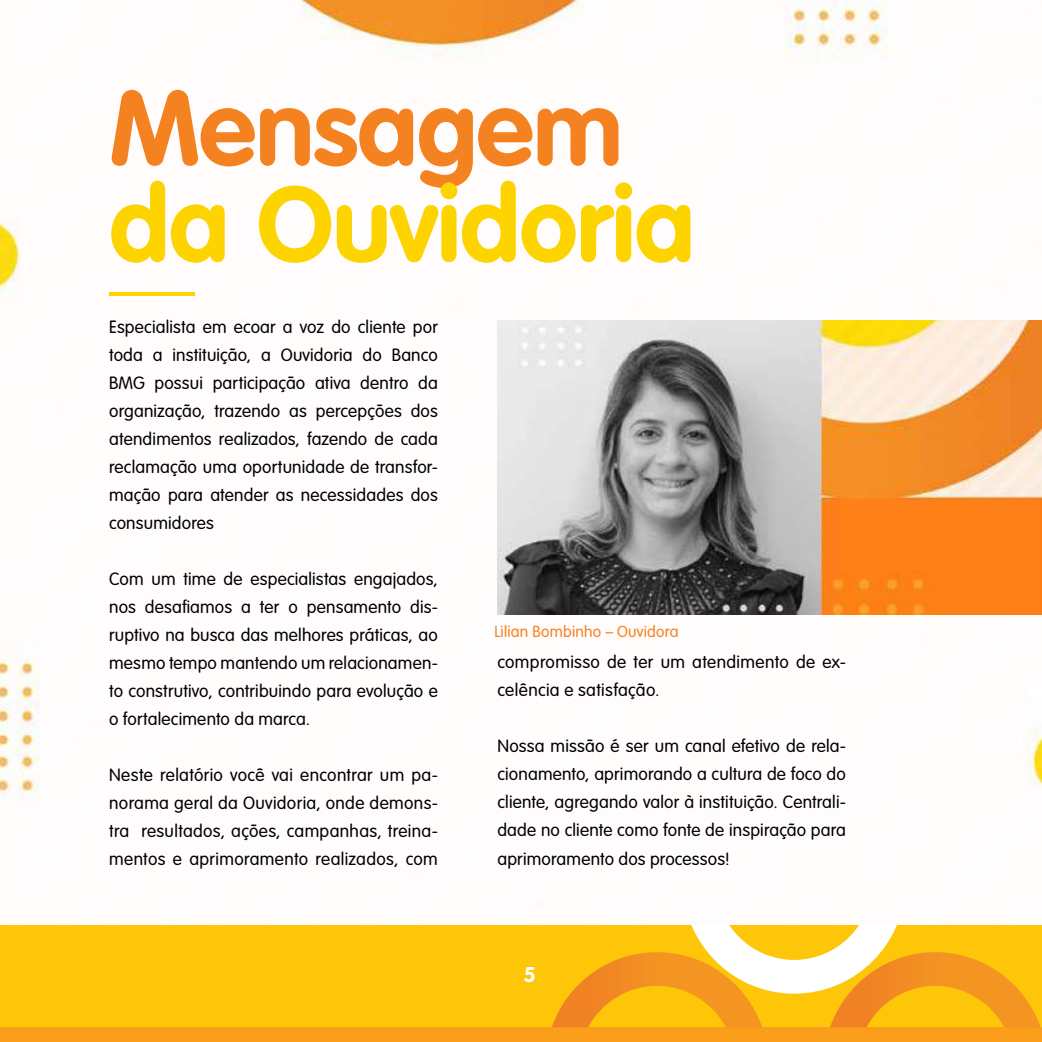
<style>
.page{position:relative;width:1042px;height:1042px;background:#fff}
.page>*{position:absolute;margin:0;border:0;box-sizing:border-box;transform-origin:0 0}
.t1{font:700 105px "VAG Rounded Std";letter-spacing:-.01em;color:#fdd400}
.t2{font:700 105px "VAG Rounded Std";letter-spacing:-.005em;color:#f58221}
.t3{font:700 21px "VAG Rounded Std";color:#fff}
.t4{font:300 17.5px/28px "VAG Rounded Std";letter-spacing:.01em;color:#000;text-align:justify}
.t5{font:300 15.75px "VAG Rounded Std";letter-spacing:.015em;color:#f58221}
</style>
<div class="page">
<div style="left:0;top:997px;width:1042px;height:45px;background:#fa9e1c"></div>
<div style="left:1px;top:924px;width:1041px;height:103px;background:#fdc608"></div>
<svg style="left:552px;top:924px;width:488px;height:103px"></svg>
<img style="left:0;top:0;width:1042px;height:806px">
<hr style="left:109px;top:292px;width:85px;height:3px;background:#fdd400">
<img style="left:497px;top:320px;width:545px;height:294px">
<h1 class="t2" style="left:109px;top:67px;width:515px">Mensagem</h1>
<h1 class="t1" style="left:109px;top:163px;width:587px">da Ouvidoria</h1>
<p class="t4" style="left:109px;top:313px;width:330px">Especialista em ecoar a voz do cliente por toda a instituição, a Ouvidoria do Banco BMG possui participação ativa dentro da organização, trazendo as percepções dos atendimentos realizados, fazendo de cada reclamação uma oportunidade de transfor&shy;mação para atender as necessidades dos consumidores</p>
<p class="t4" style="left:109px;top:565px;width:330px">Com um time de especialistas engajados, nos desafiamos a ter o pensamento dis&shy;ruptivo na busca das melhores práticas, ao mesmo tempo mantendo um relacionamen&shy;to construtivo, contribuindo para evolução e o fortalecimento da marca.</p>
<p class="t4" style="left:109px;top:761px;width:330px">Neste relatório você vai encontrar um pa&shy;norama geral da Ouvidoria, onde demons&shy;tra resultados, ações, campanhas, treina&shy;mentos e aprimoramento realizados, com</p>
<p class="t5" style="left:494px;top:622px;width:186px">Lilian Bombinho – Ouvidora</p>
<p class="t4" style="left:497px;top:649px;width:350px">compromisso de ter um atendimento de ex&shy;celência e satisfação.</p>
<p class="t4" style="left:497px;top:733px;width:350px">Nossa missão é ser um canal efetivo de rela&shy;cionamento, aprimorando a cultura de foco do cliente, agregando valor à instituição. Centrali&shy;dade no cliente como fonte de inspiração para aprimoramento dos processos!</p>
<p class="t3" style="left:524px;top:962px;width:14px">5</p>
</div>
